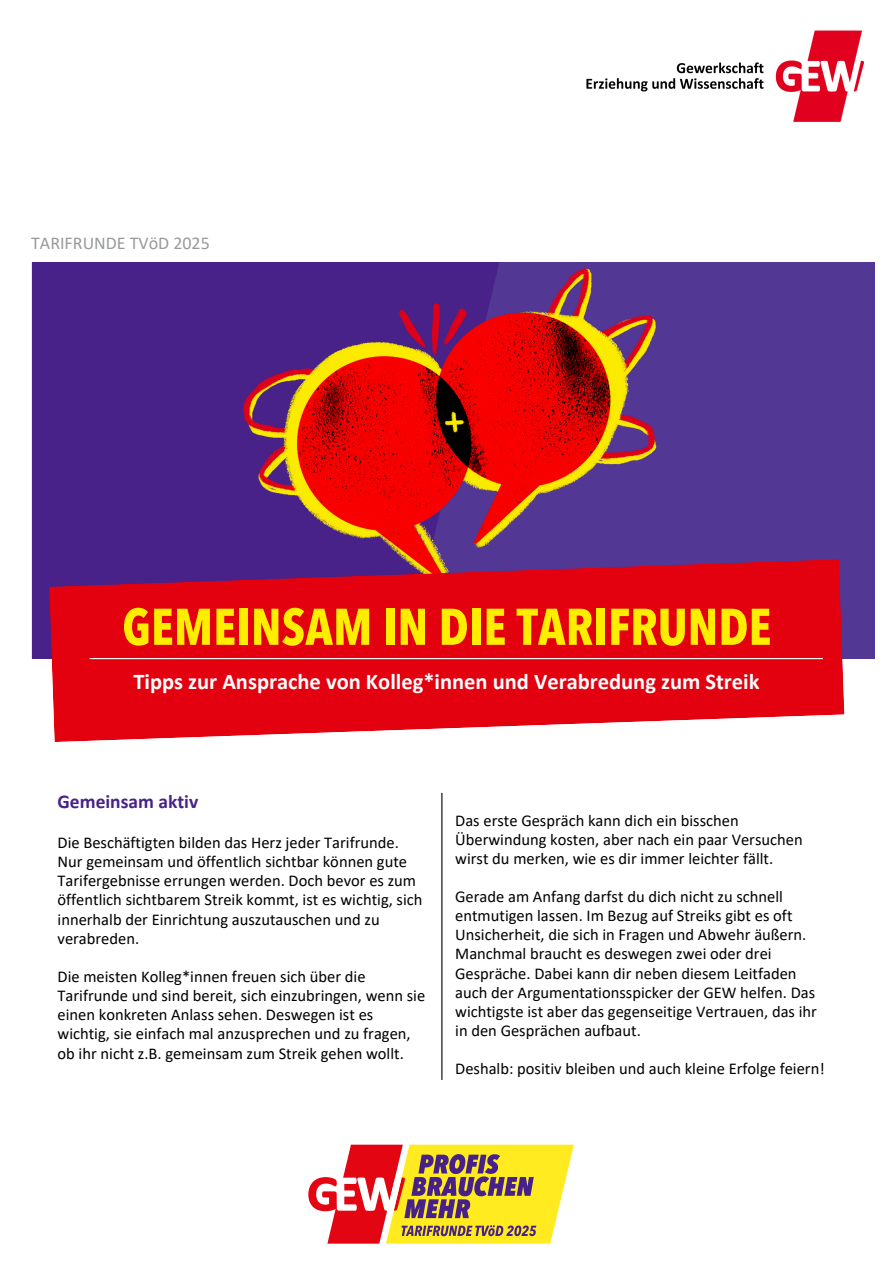
<style>
.page{position:relative;width:894px;height:1264px;background:#fff}
.page>*{position:absolute;margin:0;border:0;box-sizing:border-box;transform-origin:0 0}
.t1{font:700 condensed 51px "Avenir Next LT Pro";color:#ffed00}
.t2{font:700 22.5px "Calibri";color:#fff}
.t3{font:700 19.5px "Calibri";color:#482289}
.t4{font:18px "Calibri";color:#989b9a}
.t5{font:16.5px/19.2px "Calibri";color:#000}
</style>
<div class="page">
<img style="left:586px;top:30px;width:276px;height:92px">
<hr style="left:441px;top:792px;width:1px;height:287px;background:#000">
<div style="left:32px;top:262px;width:842px;height:396px;background:#482289"></div>
<div style="left:663px;top:262px;width:211px;height:396px;background:#523794"></div>
<img style="left:242px;top:262px;width:421px;height:297px">
<svg style="left:49px;top:559px;width:795px;height:183px;fill:#e3000f"></svg>
<hr style="left:90px;top:658px;width:732px;height:1px;background:#fff">
<svg style="left:308px;top:1144px;width:265px;height:99px"></svg>
<h1 class="t4" style="left:31px;top:236px;width:180px">TARIFRUNDE TVöD 2025</h1>
<p class="t1" style="left:122px;top:606px;width:650px">GEMEINSAM IN DIE TARIFRUNDE</p>
<p class="t2" style="left:133px;top:672px;width:627px">Tipps zur Ansprache von Kolleg*innen und Verabredung zum Streik</p>
<p class="t3" style="left:58px;top:792px;width:142px">Gemeinsam aktiv</p>
<h2 class="t5" style="left:58px;top:834px;width:366px">Die Beschäftigten bilden das Herz jeder Tarifrunde.<br>Nur gemeinsam und öffentlich sichtbar können gute Tarifergebnisse errungen werden. Doch bevor es zum öffentlich sichtbarem Streik kommt, ist es wichtig, sich innerhalb der Einrichtung auszutauschen und zu verabreden.</h2>
<p class="t5" style="left:58px;top:968px;width:369px">Die meisten Kolleg*innen freuen sich über die Tarifrunde und sind bereit, sich einzubringen, wenn sie einen konkreten Anlass sehen. Deswegen ist es wichtig, sie einfach mal anzusprechen und zu fragen, ob ihr nicht z.B. gemeinsam zum Streik gehen wollt.</p>
<h3 class="t5" style="left:455px;top:811px;width:349px">Das erste Gespräch kann dich ein bisschen<br>Überwindung kosten, aber nach ein paar Versuchen wirst du merken, wie es dir immer leichter fällt.</h3>
<p class="t5" style="left:455px;top:888px;width:363px">Gerade am Anfang darfst du dich nicht zu schnell entmutigen lassen. Im Bezug auf Streiks gibt es oft Unsicherheit, die sich in Fragen und Abwehr äußern.<br>Manchmal braucht es deswegen zwei oder drei Gespräche. Dabei kann dir neben diesem Leitfaden auch der Argumentationsspicker der GEW helfen. Das wichtigste ist aber das gegenseitige Vertrauen, das ihr in den Gesprächen aufbaut.</p>
<p class="t5" style="left:455px;top:1060px;width:371px">Deshalb: positiv bleiben und auch kleine Erfolge feiern!</p>
</div>
